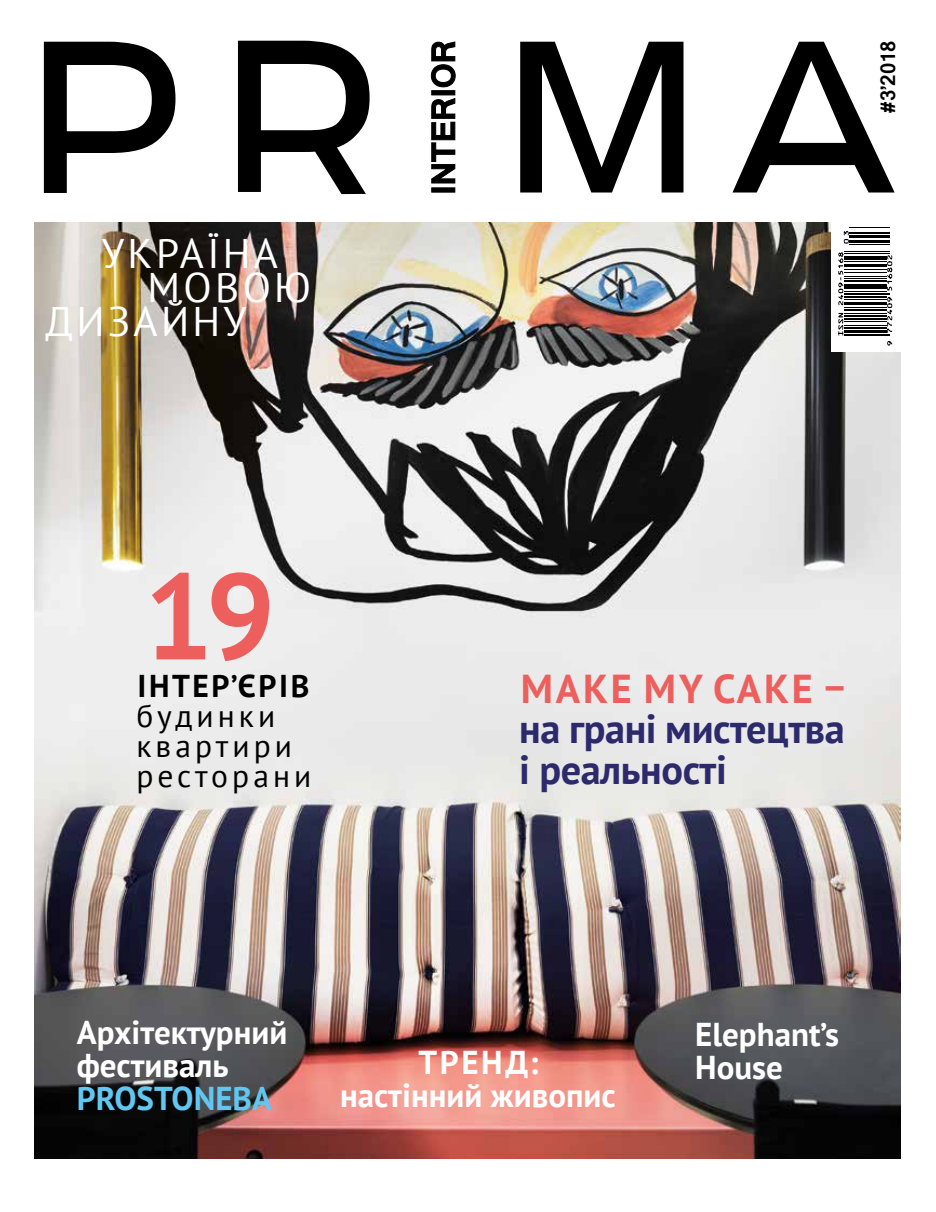
<style>
.page{position:relative;width:936px;height:1212px;background:#fff}
.page>*{position:absolute;margin:0;border:0;box-sizing:border-box;transform-origin:0 0}
.t1{font:700 121.8px "PT Sans";color:#ec5f5c}
.t2{font:41.25px "PT Sans";letter-spacing:.08em;color:#fff}
.t3{font:700 40.2px/40.5px "PT Sans";letter-spacing:-.01em;color:#2c2a6c}
.t4{font:700 40.2px "PT Sans";letter-spacing:.07em;color:#ec5f5c}
.t5{font:700 33px/33px "PT Sans";color:#fff}
.t6{font:700 33px "PT Sans";color:#61c7f1}
.t7{font:31.5px/30px "PT Sans";letter-spacing:.12em;color:#000}
.t8{font:700 31.5px "PT Sans";letter-spacing:.08em;color:#000}
.t9{font:700 22.5px "Latha";color:#000}
</style>
<div class="page">
<img style="left:34px;top:222px;width:866px;height:937px">
<div style="left:830px;top:217px;width:70px;height:135px;background:#fff"></div>
<hr style="left:849px;top:227px;width:40px;height:1px;background:#000">
<svg style="left:838px;top:231px;width:54px;height:115px"></svg>
<svg style="left:430px;top:41px;width:26px;height:152px"></svg>
<svg style="left:520px;top:42px;width:163px;height:150px"></svg>
<svg style="left:732px;top:42px;width:162px;height:150px"></svg>
<svg style="left:238px;top:41px;width:131px;height:153px"></svg>
<svg style="left:44px;top:42px;width:131px;height:151px"></svg>
<p class="t2" style="left:101px;top:227px;width:178px">україна</p>
<p class="t2" style="left:148px;top:261px;width:165px">мовою</p>
<p class="t2" style="left:45px;top:295px;width:202px">дизайну</p>
<p class="t9" style="left:870px;top:113px;width:74px;rotate:-90deg">#3’2018</p>
<h1 class="t1" style="left:144px;top:536px;width:132px">19</h1>
<p class="t8" style="left:138px;top:665px;width:173px">інтер’єрів</p>
<p class="t7" style="left:136px;top:700px;width:176px">будинки квартири ресторани</p>
<p class="t4" style="left:521px;top:662px;width:328px">Make My Cake –</p>
<p class="t3" style="left:519px;top:708px;width:327px">на грані мистецтва і реальності</p>
<p class="t5" style="left:77px;top:1015px;width:212px">Архітектурний фестиваль</p>
<p class="t6" style="left:77px;top:1077px;width:197px">PROSTONEBA</p>
<p class="t5" style="left:340px;top:1045px;width:277px;text-align:center">Тренд:<br>настінний живопис</p>
<p class="t5" style="left:695px;top:1017px;width:145px">Elephant’s<br>House</p>
</div>
